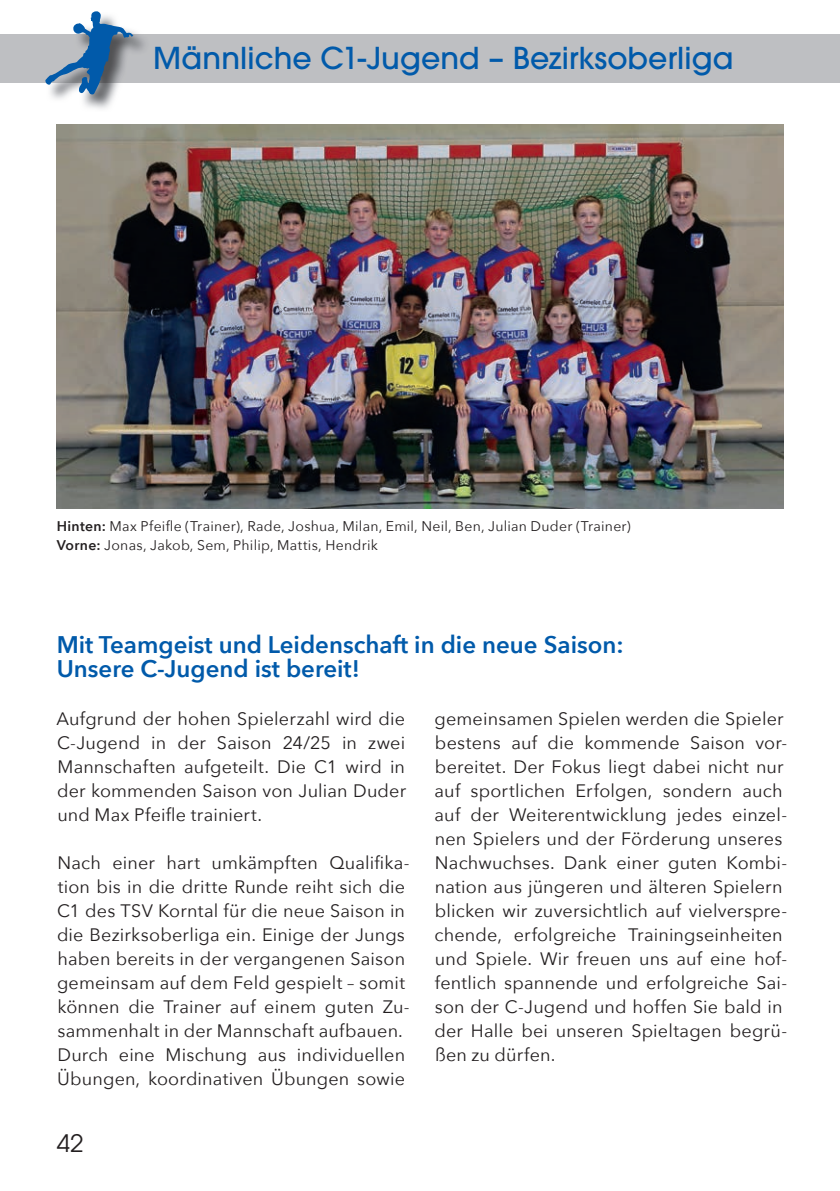
<style>
.page{position:relative;width:840px;height:1191px;background:#fff}
.page>*{position:absolute;margin:0;border:0;box-sizing:border-box;transform-origin:0 0}
.t1{font:500 30px "ITC Avant Garde Pro";letter-spacing:.005em;color:#015aaa}
.t2{font:600 24px/24px "Avenir Next";color:#015aaa}
.t3{font:24px "ITC Avant Garde Pro";color:#231f20}
.t4{font:18px/24px "Avenir Next";letter-spacing:.01em;color:#231f20}
.t5{font:14px/19px "Avenir Next";letter-spacing:.02em;color:#231f20}
.s1{font-weight:600}
</style>
<div class="page">
<img style="left:57px;top:125px;width:725px;height:384px">
<div style="left:0;top:34px;width:839px;height:48px;background:#bebfc2"></div>
<img style="left:51px;top:31px;width:100px;height:78px">
<img style="left:133px;top:34px;width:18px;height:48px">
<svg style="left:45px;top:11px;width:88px;height:84px"></svg>
<h1 class="t1" style="left:153px;top:39px;width:581px">Männliche C1-Jugend – Bezirksoberliga</h1>
<p class="t5" style="left:57px;top:516px;width:575px"><span class="s1">Hinten:</span> Max Pfeifle (Trainer), Rade, Joshua, Milan, Emil, Neil, Ben, Julian Duder (Trainer)<br><span class="s1">Vorne:</span> Jonas, Jakob, Sem, Philip, Mattis, Hendrik</p>
<h2 class="t2" style="left:57px;top:632px;width:568px">Mit Teamgeist und Leidenschaft in die neue Saison:<br>Unsere C-Jugend ist bereit!</h2>
<p class="t4" style="left:56px;top:706px;width:351px;text-align:justify">Aufgrund der hohen Spielerzahl wird die C-Jugend in der Saison 24/25 in zwei Mannschaften aufgeteilt. Die C1 wird in der kommenden Saison von Julian Duder und Max Pfeifle trainiert.</p>
<p class="t4" style="left:57px;top:850px;width:354px">Nach einer hart umkämpften Qualifika&shy;tion bis in die dritte Runde reiht sich die C1 des TSV Korntal für die neue Saison in die Bezirksoberliga ein. Einige der Jungs haben bereits in der vergangenen Saison gemeinsam auf dem Feld gespielt – somit können die Trainer auf einem guten Zu&shy;sammenhalt in der Mannschaft aufbauen.<br>Durch eine Mischung aus individuellen Übungen, koordinativen Übungen sowie</p>
<p class="t4" style="left:434px;top:706px;width:354px">gemeinsamen Spielen werden die Spieler bestens auf die kommende Saison vor&shy;bereitet. Der Fokus liegt dabei nicht nur auf sportlichen Erfolgen, sondern auch auf der Weiterentwicklung jedes einzel&shy;nen Spielers und der Förderung unseres Nachwuchses. Dank einer guten Kombi&shy;nation aus jüngeren und älteren Spielern blicken wir zuversichtlich auf vielverspre&shy;chende, erfolgreiche Trainingseinheiten und Spiele. Wir freuen uns auf eine hof&shy;fentlich spannende und erfolgreiche Sai&shy;son der C-Jugend und hoffen Sie bald in der Halle bei unseren Spieltagen begrü&shy;ßen zu dürfen.</p>
<h2 class="t3" style="left:57px;top:1128px;width:28px">42</h2>
</div>
